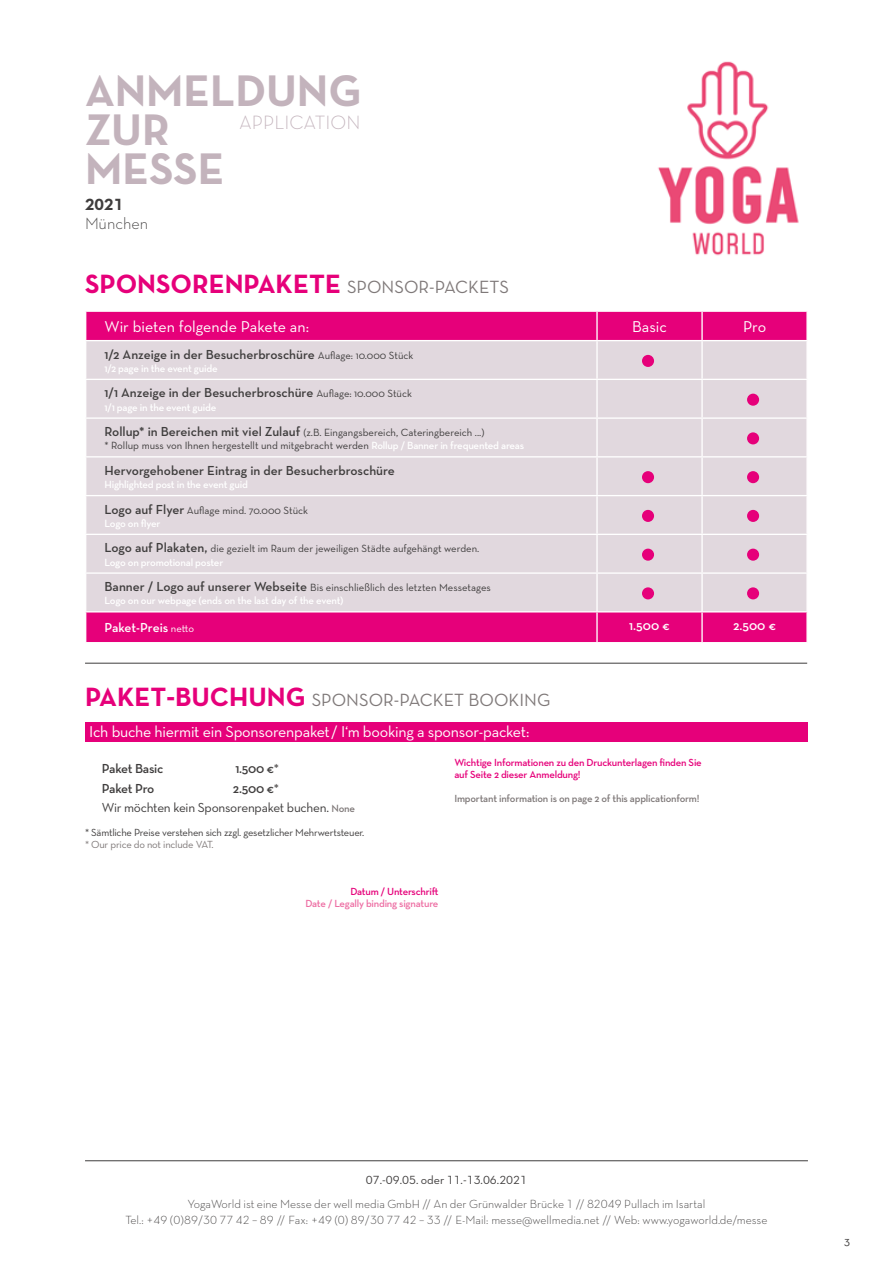
<style>
.page{position:relative;width:893px;height:1263px;background:#fff}
.page>*{position:absolute;margin:0;border:0;box-sizing:border-box;transform-origin:0 0}
.t1{font:700 45px/39px "Neutraface Text";color:#c3b3bc}
.t2{font:700 27px "Neutraface Text";color:#e6007a}
.t3{font:300 19.5px "Neutraface Text";color:#c3b3bc}
.t4{font:18px "Neutraface Text";color:#7f7979}
.t5{font:300 16.5px "Neutraface Text";color:#3f3d3d}
.t6{font:700 16.5px "Neutraface Text";color:#3f3d3d}
.t7{font:15.9px "Neutraface Text";letter-spacing:-.015em;color:#fff}
.t8{font:600 13.35px "Neutraface Text";color:#3f3d3d}
.t9{font:13.35px/19.5px "Neutraface Text";letter-spacing:-.02em;color:#3f3d3d}
.t10{font:600 13.35px "Neutraface Text";letter-spacing:-.005em;color:#fff}
.t11{font:600 13.35px "Neutraface Text";letter-spacing:-.02em;color:#3f3d3d}
.t12{font:600 13.35px "Neutraface Text";letter-spacing:-.03em;color:#3f3d3d}
.t13{font:300 12px/16.5px "Neutraface Text";color:#3f3d3d;text-align:center}
.t14{font:12px "Neutraface Text";color:#3f3d3d}
.t15{font:10.65px/13.4px "Neutraface Text";color:#3f3d3d}
.t16{font:600 10.65px/13.4px "Neutraface Text";letter-spacing:-.02em;color:#fff}
.t17{font:600 10.5px/12px "Neutraface Text";letter-spacing:-.02em;color:#e6007a}
.t18{font:10.5px "Neutraface Text";letter-spacing:-.02em;color:#3f3d3d}
.t19{font:600 10.5px "Neutraface Text";letter-spacing:-.02em;color:#7f7979}
.t20{font:600 10.5px "Neutraface Text";letter-spacing:-.02em;color:#ed6ea3}
.t21{font:10.5px "Neutraface Text";letter-spacing:-.02em;color:#7f7979}
.s1{font-weight:400;font-size:18px;color:#7f7979}
.s2{font-weight:400;font-size:10.65px}
.s3{font-weight:600;font-size:13.35px}
.s4{font-weight:600;color:#fff}
.s5{font-size:13.35px;color:#3f3d3d}
.s6{font-weight:400;color:#3f3d3d}
.s7{font-size:12px}
.s8{font-weight:700;font-size:27px;color:#e6007a}
.s9{font-weight:400}
.s10{font-weight:600}
.s11{font-weight:600;font-size:12px}
.s12{font-weight:600;font-size:10.65px;color:#7f7979}
</style>
<div class="page">
<hr style="left:85px;top:1160px;width:723px;height:1px;background:#3f3d3d">
<img style="left:658px;top:61px;width:141px;height:195px">
<div style="left:86px;top:312px;width:720px;height:330px;background:#e6007a"></div>
<div style="left:86px;top:341px;width:720px;height:270px;background:#e1d8de"></div>
<hr style="left:596px;top:312px;width:2px;height:28px;background:#fff">
<hr style="left:701px;top:312px;width:2px;height:28px;background:#fff">
<hr style="left:85px;top:340px;width:512px;height:1px;background:#fff">
<hr style="left:597px;top:340px;width:105px;height:1px;background:#fff">
<hr style="left:596px;top:341px;width:2px;height:38px;background:#fff">
<hr style="left:702px;top:340px;width:106px;height:1px;background:#fff">
<hr style="left:701px;top:341px;width:2px;height:38px;background:#fff">
<hr style="left:85px;top:379px;width:512px;height:1px;background:#fff">
<hr style="left:597px;top:379px;width:105px;height:1px;background:#fff">
<hr style="left:596px;top:380px;width:2px;height:37px;background:#fff">
<hr style="left:702px;top:379px;width:106px;height:1px;background:#fff">
<hr style="left:701px;top:380px;width:2px;height:37px;background:#fff">
<hr style="left:85px;top:417px;width:512px;height:2px;background:#fff">
<hr style="left:597px;top:417px;width:105px;height:2px;background:#fff">
<hr style="left:596px;top:419px;width:2px;height:37px;background:#fff">
<hr style="left:702px;top:417px;width:106px;height:2px;background:#fff">
<hr style="left:701px;top:419px;width:2px;height:37px;background:#fff">
<hr style="left:85px;top:456px;width:512px;height:1px;background:#fff">
<hr style="left:597px;top:456px;width:105px;height:1px;background:#fff">
<hr style="left:596px;top:457px;width:2px;height:38px;background:#fff">
<hr style="left:702px;top:456px;width:106px;height:1px;background:#fff">
<hr style="left:701px;top:457px;width:2px;height:38px;background:#fff">
<hr style="left:85px;top:495px;width:512px;height:1px;background:#fff">
<hr style="left:597px;top:495px;width:105px;height:1px;background:#fff">
<hr style="left:596px;top:496px;width:2px;height:38px;background:#fff">
<hr style="left:702px;top:495px;width:106px;height:1px;background:#fff">
<hr style="left:701px;top:496px;width:2px;height:38px;background:#fff">
<hr style="left:85px;top:534px;width:512px;height:1px;background:#fff">
<hr style="left:597px;top:534px;width:105px;height:1px;background:#fff">
<hr style="left:596px;top:535px;width:2px;height:37px;background:#fff">
<hr style="left:702px;top:534px;width:106px;height:1px;background:#fff">
<hr style="left:701px;top:535px;width:2px;height:37px;background:#fff">
<hr style="left:85px;top:572px;width:512px;height:2px;background:#fff">
<hr style="left:597px;top:572px;width:105px;height:2px;background:#fff">
<hr style="left:596px;top:574px;width:2px;height:37px;background:#fff">
<hr style="left:702px;top:572px;width:106px;height:2px;background:#fff">
<hr style="left:701px;top:574px;width:2px;height:37px;background:#fff">
<hr style="left:597px;top:611px;width:105px;height:1px;background:#fff">
<hr style="left:596px;top:612px;width:2px;height:30px;background:#fff">
<hr style="left:702px;top:611px;width:106px;height:1px;background:#fff">
<hr style="left:701px;top:612px;width:2px;height:30px;background:#fff">
<hr style="left:85px;top:611px;width:512px;height:1px;background:#fff">
<hr style="left:85px;top:663px;width:722px;height:1px;background:#3f3d3d">
<div style="left:85px;top:722px;width:723px;height:19px;background:#e6007a"></div>
<div style="left:642px;top:355px;width:12px;height:12px;background:#e6007a;border-radius:50%"></div>
<div style="left:747px;top:394px;width:12px;height:12px;background:#e6007a;border-radius:50%"></div>
<div style="left:747px;top:432px;width:12px;height:12px;background:#e6007a;border-radius:50%"></div>
<div style="left:642px;top:471px;width:12px;height:12px;background:#e6007a;border-radius:50%"></div>
<div style="left:747px;top:471px;width:12px;height:12px;background:#e6007a;border-radius:50%"></div>
<div style="left:642px;top:510px;width:12px;height:12px;background:#e6007a;border-radius:50%"></div>
<div style="left:747px;top:510px;width:12px;height:12px;background:#e6007a;border-radius:50%"></div>
<div style="left:642px;top:549px;width:12px;height:12px;background:#e6007a;border-radius:50%"></div>
<div style="left:747px;top:549px;width:12px;height:12px;background:#e6007a;border-radius:50%"></div>
<div style="left:642px;top:587px;width:12px;height:12px;background:#e6007a;border-radius:50%"></div>
<div style="left:747px;top:587px;width:12px;height:12px;background:#e6007a;border-radius:50%"></div>
<h1 class="t1" style="left:85px;top:70px;width:278px">ANMELDUNG<br>ZUR<br>MESSE</h1>
<h3 class="t3" style="left:239px;top:110px;width:123px">APPLICATION</h3>
<h3 class="t6" style="left:85px;top:194px;width:40px">2021</h3>
<h3 class="t5" style="left:85px;top:213px;width:65px">München</h3>
<h2 class="t2" style="left:85px;top:267px;width:426px">SPONSORENPAKETE <span class="s1">SPONSOR-PACKETS</span></h2>
<h3 class="t7" style="left:105px;top:317px;width:206px">Wir bieten folgende Pakete an:</h3>
<h3 class="t7" style="left:632px;top:317px;width:36px">Basic</h3>
<h3 class="t7" style="left:743px;top:317px;width:25px">Pro</h3>
<p class="t8" style="left:105px;top:346px;width:310px">1/2 Anzeige in der Besucherbroschüre <span class="s2">Auflage: 10.000 Stück</span></p>
<p class="t16" style="left:105px;top:361px;width:115px">1/2 page in the event guide</p>
<p class="t8" style="left:105px;top:384px;width:309px">1/1 Anzeige in der Besucherbroschüre <span class="s2">Auflage: 10.000 Stück</span></p>
<p class="t16" style="left:105px;top:400px;width:113px">1/1 page in the event guide</p>
<p class="t15" style="left:105px;top:426px;width:421px"><span class="s3">Rollup* in Bereichen mit viel Zulauf</span> (z.B. Eingangsbereich, Cateringbereich ...)<br>* Rollup muss von Ihnen hergestellt und mitgebracht werden <span class="s4">Rollup / Banner in frequented areas</span></p>
<p class="t8" style="left:105px;top:462px;width:292px">Hervorgehobener Eintrag in der Besucherbroschüre</p>
<p class="t16" style="left:105px;top:478px;width:145px">Highlighted post in the event guid</p>
<p class="t15" style="left:105px;top:503px;width:205px"><span class="s3">Logo auf Flyer</span> Auflage mind. 70.000 Stück<br><span class="s4">Logo on flyer</span></p>
<p class="t15" style="left:105px;top:542px;width:376px"><span class="s3">Logo auf Plakaten,</span> die gezielt im Raum der jeweiligen Städte aufgehängt werden.<br><span class="s4">Logo on promotional poster</span></p>
<p class="t16" style="left:105px;top:581px;width:388px"><span class="s5">Banner / Logo auf unserer Webseite</span> <span class="s6">Bis einschließlich des letzten Messetages<br></span>Logo on our webpage (ends on the last day of the event)</p>
<p class="t10" style="left:105px;top:619px;width:91px">Paket-Preis <span class="s2">netto</span></p>
<p class="t10" style="left:629px;top:617px;width:42px">1.500 <span class="s7">€</span></p>
<p class="t10" style="left:733px;top:617px;width:45px">2.500 <span class="s7">€</span></p>
<h3 class="t4" style="left:85px;top:688px;width:467px"><span class="s8">PAKET-BUCHUNG</span> SPONSOR-PACKET BOOKING</h3>
<h3 class="t7" style="left:89px;top:721px;width:442px">Ich buche hiermit ein Sponsorenpaket/ I‘m booking a sponsor-packet:</h3>
<p class="t11" style="left:102px;top:760px;width:63px">Paket Basic</p>
<p class="t8" style="left:235px;top:760px;width:45px">1.500 <span class="s7">€</span><span class="s9">*</span></p>
<p class="t12" style="left:102px;top:780px;width:54px">Paket Pro</p>
<p class="t17" style="left:454px;top:756px;width:249px">Wichtige Informationen zu den Druckunterlagen finden Sie auf Seite 2 dieser Anmeldung!</p>
<p class="t19" style="left:454px;top:791px;width:247px">Important information is on page 2 of this applicationform!</p>
<p class="t9" style="left:102px;top:778px;width:255px;text-indent:131px"><span class="s10">2.500</span> <span class="s11">€</span>*<br>Wir möchten kein Sponsorenpaket buchen. <span class="s12">None</span></p>
<p class="t18" style="left:85px;top:826px;width:281px">* Sämtliche Preise verstehen sich zzgl. gesetzlicher Mehrwertsteuer.</p>
<p class="t21" style="left:85px;top:838px;width:130px">* Our price do not include VAT.</p>
<p class="t17" style="left:350px;top:885px;width:90px">Datum / Unterschrift</p>
<p class="t20" style="left:305px;top:896px;width:135px">Date / Legally binding signature</p>
<p class="t14" style="left:366px;top:1172px;width:163px">07.-09.05. oder 11.-13.06.2021</p>
<p class="t13" style="left:125px;top:1195px;width:644px">YogaWorld ist eine Messe der well media GmbH // An der Grünwalder Brücke 1 // 82049 Pullach im Isartal<br>Tel.: +49 (0)89/30 77 42 – 89 // Fax: +49 (0) 89/30 77 42 – 33 // E-Mail: messe@wellmedia.net // Web: www.yogaworld.de/messe</p>
<p class="t14" style="left:844px;top:1233px;width:7px">3</p>
</div>
